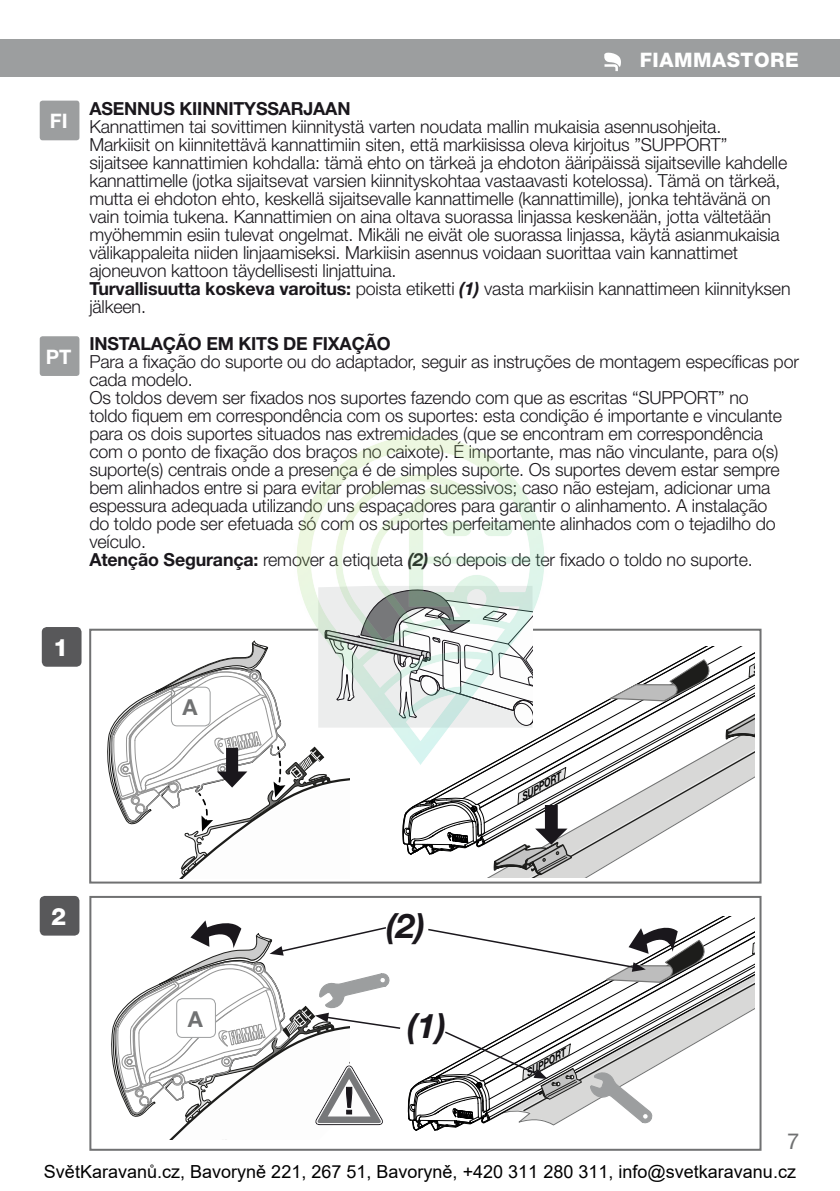
<style>
.page{position:relative;width:840px;height:1191px;background:#fff}
.page>*{position:absolute;margin:0;border:0;box-sizing:border-box;transform-origin:0 0}
.t1{font:italic 700 34px "Helvetica Neue";color:#1a171c}
.t2{font:800 24px "Helvetica Neue";color:#fff}
.t3{font:700 22px "Helvetica Neue";color:#707172}
.t4{font:22px "Helvetica Neue";color:#707172}
.t5{font:800 20px "Helvetica Neue";letter-spacing:.025em;color:#fff}
.t6{font:700 20px "Helvetica Neue";color:#fff}
.t7{font:300 18px/18px "Helvetica Neue";letter-spacing:-.01em;color:#1a171c}
.t8{font:18px "Arial";color:#000}
.t9{font:700 18px "Helvetica Neue";letter-spacing:-.01em;color:#1a171c}
.t10{font:italic 700 17.2px "Helvetica Neue";color:#000;scale:.89 1}
.t11{font:italic 700 10.4px "Helvetica Neue";color:#000;scale:.89 1}
.s1{font-weight:700}
.s2{font-weight:700;font-style:italic}
</style>
<div class="page">
<div style="left:0;top:40px;width:839px;height:37px;background:#9c9e9f"></div>
<svg style="left:604px;top:52px;width:16px;height:19px"></svg>
<div style="left:40px;top:101px;width:39px;height:39px;background:#9c9e9f;border-radius:3px"></div>
<div style="left:40px;top:336px;width:39px;height:40px;background:#9c9e9f;border-radius:3px"></div>
<svg style="left:706px;top:916px;width:48px;height:122px"></svg>
<svg style="left:725px;top:916px;width:29px;height:79px"></svg>
<svg style="left:408px;top:925px;width:298px;height:205px"></svg>
<svg style="left:111px;top:920px;width:290px;height:220px"></svg>
<div style="left:42px;top:627px;width:39px;height:39px;background:#58585a;border-radius:5px"></div>
<div style="left:40px;top:896px;width:39px;height:39px;background:#58585a;border-radius:5px"></div>
<div style="left:177px;top:998px;width:38px;height:39px;background:#fff;border-radius:6px"></div>
<div style="left:176px;top:998px;width:40px;height:40px;border:1px solid #9c9e9f;border-radius:6px"></div>
<div style="left:89px;top:628px;width:672px;height:255px;border:2px solid #707172"></div>
<div style="left:89px;top:896px;width:672px;height:254px;border:2px solid #707172"></div>
<svg style="left:105px;top:628px;width:649px;height:250px"></svg>
<img style="left:210px;top:436px;width:419px;height:369px">
<p class="t6" style="left:50px;top:109px;width:19px">FI</p>
<p class="t6" style="left:46px;top:344px;width:27px">PT</p>
<p class="t5" style="left:639px;top:48px;width:160px">FIAMMASTORE</p>
<p class="t10" style="left:295px;top:127px;width:84px;rotate:-30deg">SUPPORT</p>
<p class="t9" style="left:89px;top:97px;width:262px">ASENNUS KIINNITYSSARJAAN</p>
<p class="t7" style="left:89px;top:117px;width:702px">Kannattimen tai sovittimen kiinnitystä varten noudata mallin mukaisia asennusohjeita.<br>Markiisit on kiinnitettävä kannattimiin siten, että markiisissa oleva kirjoitus ”SUPPORT”<br>sijaitsee kannattimien kohdalla: tämä ehto on tärkeä ja ehdoton ääripäissä sijaitseville kahdelle kannattimelle (jotka sijaitsevat varsien kiinnityskohtaa vastaavasti kotelossa). Tämä on tärkeä, mutta ei ehdoton ehto, keskellä sijaitsevalle kannattimelle (kannattimille), jonka tehtävänä on vain toimia tukena. Kannattimien on aina oltava suorassa linjassa keskenään, jotta vältetään myöhemmin esiin tulevat ongelmat. Mikäli ne eivät ole suorassa linjassa, käytä asianmukaisia välikappaleita niiden linjaamiseksi. Markiisin asennus voidaan suorittaa vain kannattimet ajoneuvon kattoon täydellisesti linjattuina.<br><span class="s1">Turvallisuutta koskeva varoitus:</span> poista etiketti <span class="s2">(1)</span> vasta markiisin kannattimeen kiinnityksen jälkeen.</p>
<p class="t10" style="left:357px;top:176px;width:84px;rotate:-30deg">SUPPORT</p>
<p class="t9" style="left:89px;top:333px;width:302px">INSTALAÇÃO EM KITS DE FIXAÇÃO</p>
<p class="t7" style="left:89px;top:352px;width:710px">Para a fixação do suporte ou do adaptador, seguir as instruções de montagem específicas por cada modelo.<br>Os toldos devem ser fixados nos suportes fazendo com que as escritas “SUPPORT” no<br>toldo fiquem em correspondência com os suportes: esta condição é importante e vinculante para os dois suportes situados nas extremidades (que se encontram em correspondência com o ponto de fixação dos braços no caixote). É importante, mas não vinculante, para o(s) suporte(s) centrais onde a presença é de simples suporte. Os suportes devem estar sempre bem alinhados entre si para evitar problemas sucessivos; caso não estejam, adicionar uma espessura adequada utilizando uns espaçadores para garantir o alinhamento. A instalação<br>do toldo pode ser efetuada só com os suportes perfeitamente alinhados com o tejadilho do veículo.<br><span class="s1">Atenção Segurança:</span> remover a etiqueta <span class="s2">(2)</span> só depois de ter fixado o toldo no suporte.</p>
<h2 class="t2" style="left:53px;top:633px;width:17px">1</h2>
<p class="t3" style="left:182px;top:693px;width:17px">A</p>
<p class="t11" style="left:517px;top:792px;width:52px;rotate:-29deg">SUPPORT</p>
<h2 class="t2" style="left:51px;top:902px;width:17px">2</h2>
<h1 class="t1" style="left:386px;top:905px;width:41px">(2)</h1>
<p class="t3" style="left:187px;top:1005px;width:17px">A</p>
<h1 class="t1" style="left:407px;top:1004px;width:41px">(1)</h1>
<p class="t11" style="left:522px;top:1068px;width:51px;rotate:-29deg">SUPPORT</p>
<p class="t4" style="left:786px;top:1127px;width:14px">7</p>
<p class="t8" style="left:44px;top:1159px;width:753px">SvětKaravanů.cz, Bavoryně 221, 267 51, Bavoryně, +420 311 280 311, info@svetkaravanu.cz</p>
</div>
